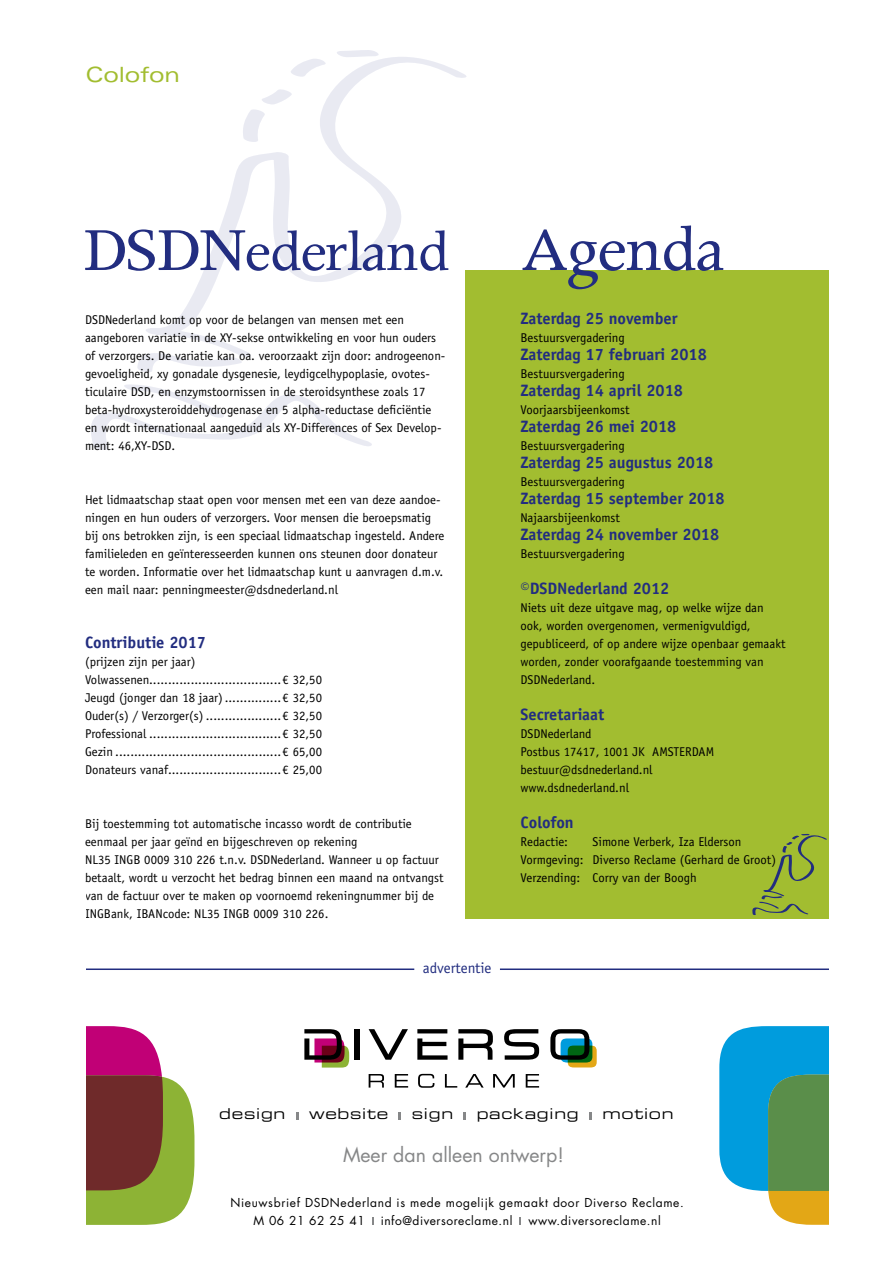
<style>
.page{position:relative;width:893px;height:1263px;background:#fff}
.page>*{position:absolute;margin:0;border:0;box-sizing:border-box;transform-origin:0 0}
.t1{font:69px "Apollo MT Std";letter-spacing:-.03em;color:#222d80}
.t2{font:expanded 21px "Univers LT Std";letter-spacing:-.01em;color:#a2bd30}
.t3{font:19.5px "Futura Std";color:#868788}
.t4{font:700 16.5px "Officina Sans LT";color:#222d80}
.t5{font:15px "Eurostile LT Std Ex 2";letter-spacing:.05em;color:#000}
.t6{font:15px "Officina Sans LT";color:#222d80}
.t7{font:12.75px/18px "Officina Sans LT";color:#000}
.t8{font:12px/18px "Futura Std";letter-spacing:.055em;color:#000}
.s1{font-size:61.5px}
</style>
<div class="page">
<svg style="left:146px;top:57px;width:320px;height:300px"></svg>
<svg style="left:242px;top:87px;width:52px;height:57px"></svg>
<svg style="left:288px;top:58px;width:40px;height:21px"></svg>
<svg style="left:337px;top:50px;width:42px;height:7px"></svg>
<svg style="left:137px;top:352px;width:107px;height:20px"></svg>
<svg style="left:91px;top:384px;width:281px;height:66px"></svg>
<div style="left:466px;top:270px;width:363px;height:648px;background:#a2bd30"></div>
<svg style="left:752px;top:834px;width:75px;height:81px"></svg>
<hr style="left:0;top:968px;width:893px;height:2px;background:#222d80">
<div style="left:414px;top:960px;width:86px;height:12px;background:#fff"></div>
<svg style="left:372px;top:1217px;width:2px;height:8px"></svg>
<svg style="left:519px;top:1217px;width:2px;height:8px"></svg>
<svg style="left:86px;top:1026px;width:108px;height:199px;background:#986d56"></svg>
<svg style="left:719px;top:1026px;width:110px;height:199px;background:#50a6a4"></svg>
<div style="left:0;top:887px;width:85px;height:376px;background:#fff"></div>
<div style="left:829px;top:887px;width:64px;height:376px;background:#fff"></div>
<svg style="left:369px;top:1074px;width:15px;height:13px"></svg>
<svg style="left:395px;top:1074px;width:13px;height:13px"></svg>
<svg style="left:418px;top:1074px;width:16px;height:14px"></svg>
<svg style="left:445px;top:1074px;width:12px;height:13px"></svg>
<svg style="left:465px;top:1074px;width:19px;height:13px"></svg>
<svg style="left:493px;top:1074px;width:22px;height:13px"></svg>
<svg style="left:526px;top:1074px;width:13px;height:13px"></svg>
<div style="left:354px;top:1029px;width:5px;height:31px;background:#000"></div>
<svg style="left:369px;top:1029px;width:39px;height:31px"></svg>
<svg style="left:417px;top:1029px;width:31px;height:31px"></svg>
<svg style="left:504px;top:1029px;width:35px;height:31px"></svg>
<svg style="left:304px;top:1029px;width:45px;height:38px"></svg>
<svg style="left:458px;top:1029px;width:35px;height:31px"></svg>
<svg style="left:550px;top:1029px;width:47px;height:38px"></svg>
<svg style="left:296px;top:1112px;width:2px;height:7px"></svg>
<svg style="left:399px;top:1112px;width:2px;height:7px"></svg>
<svg style="left:464px;top:1112px;width:2px;height:7px"></svg>
<svg style="left:589px;top:1112px;width:3px;height:7px"></svg>
<h2 class="t2" style="left:85px;top:62px;width:97px">Colofon</h2>
<h1 class="t1" style="left:83px;top:212px;width:644px">DSDN<span class="s1">ederland</span> Agenda</h1>
<p class="t7" style="left:85px;top:311px;width:362px">DSDNederland komt op voor de belangen van mensen met een aangeboren variatie in de XY-sekse ontwikkeling en voor hun ouders of verzorgers. De variatie kan oa. veroorzaakt zijn door: androgeenon&shy;gevoeligheid, xy gonadale dysgenesie, leydigcelhypoplasie, ovotes&shy;ticulaire DSD, en enzymstoornissen in de steroidsynthese zoals 17 beta-hydroxysteroiddehydrogenase en 5 alpha-reductase deficiëntie en wordt internationaal aangeduid als XY-Differences of Sex Develop&shy;ment: 46,XY-DSD.</p>
<p class="t7" style="left:85px;top:491px;width:361px">Het lidmaatschap staat open voor mensen met een van deze aandoe&shy;ningen en hun ouders of verzorgers. Voor mensen die beroepsmatig bij ons betrokken zijn, is een speciaal lidmaatschap ingesteld. Andere familieleden en geïnteresseerden kunnen ons steunen door donateur te worden. Informatie over het lidmaatschap kunt u aanvragen d.m.v. een mail naar: penningmeester@dsdnederland.nl</p>
<p class="t4" style="left:85px;top:632px;width:123px">Contributie 2017</p>
<p class="t7" style="left:85px;top:653px;width:238px">(prijzen zijn per jaar)<br>Volwassenen...................................€ 32,50<br>Jeugd (jonger dan 18 jaar)...............€ 32,50<br>Ouder(s) / Verzorger(s) ....................€ 32,50<br>Professional ...................................€ 32,50<br>Gezin ............................................€ 65,00<br>Donateurs vanaf..............................€ 25,00</p>
<p class="t7" style="left:85px;top:815px;width:360px">Bij toestemming tot automatische incasso wordt de contributie eenmaal per jaar geïnd en bijgeschreven op rekening<br>NL35 INGB 0009 310 226 t.n.v. DSDNederland. Wanneer u op factuur betaalt, wordt u verzocht het bedrag binnen een maand na ontvangst van de factuur over te maken op voornoemd rekeningnummer bij de INGBank, IBANcode: NL35 INGB 0009 310 226.</p>
<p class="t6" style="left:423px;top:959px;width:70px">advertentie</p>
<p class="t4" style="left:521px;top:308px;width:159px">Zaterdag 25 november</p>
<p class="t7" style="left:521px;top:329px;width:106px">Bestuursvergadering</p>
<p class="t4" style="left:521px;top:344px;width:188px">Zaterdag 17 februari 2018</p>
<p class="t7" style="left:521px;top:365px;width:106px">Bestuursvergadering</p>
<p class="t4" style="left:521px;top:380px;width:164px">Zaterdag 14 april 2018</p>
<p class="t7" style="left:521px;top:401px;width:111px">Voorjaarsbijeenkomst</p>
<p class="t4" style="left:521px;top:416px;width:157px">Zaterdag 26 mei 2018</p>
<p class="t7" style="left:521px;top:437px;width:106px">Bestuursvergadering</p>
<p class="t4" style="left:521px;top:452px;width:194px">Zaterdag 25 augustus 2018</p>
<p class="t7" style="left:521px;top:473px;width:106px">Bestuursvergadering</p>
<p class="t4" style="left:521px;top:488px;width:206px">Zaterdag 15 september 2018</p>
<p class="t7" style="left:521px;top:509px;width:101px">Najaarsbijeenkomst</p>
<p class="t4" style="left:521px;top:524px;width:200px">Zaterdag 24 november 2018</p>
<p class="t7" style="left:521px;top:545px;width:106px">Bestuursvergadering</p>
<p class="t4" style="left:521px;top:578px;width:150px">©DSDNederland 2012</p>
<p class="t7" style="left:521px;top:599px;width:266px">Niets uit deze uitgave mag, op welke wijze dan ook, worden overgenomen, vermenigvuldigd, gepubliceerd, of op andere wijze openbaar gemaakt worden, zonder voorafgaande toestemming van DSDNederland.</p>
<p class="t4" style="left:521px;top:704px;width:85px">Secretariaat</p>
<p class="t7" style="left:521px;top:725px;width:195px">DSDNederland<br>Postbus 17417, 1001 JK AMSTERDAM bestuur@dsdnederland.nl www.dsdnederland.nl</p>
<p class="t4" style="left:521px;top:812px;width:55px">Colofon</p>
<p class="t7" style="left:521px;top:833px;width:49px">Redactie:</p>
<p class="t7" style="left:521px;top:833px;width:257px;text-indent:72px">Simone Verberk, Iza Elderson<br>Vormgeving: Diverso Reclame (Gerhard de Groot)<br>Verzending: Corry van der Boogh</p>
<p class="t5" style="left:219px;top:1104px;width:68px">design</p>
<p class="t5" style="left:309px;top:1104px;width:81px">website</p>
<p class="t5" style="left:412px;top:1104px;width:43px">sign</p>
<p class="t5" style="left:477px;top:1104px;width:104px">packaging</p>
<p class="t5" style="left:602px;top:1104px;width:73px">motion</p>
<h3 class="t3" style="left:343px;top:1142px;width:222px">Meer dan alleen ontwerp!</h3>
<p class="t8" style="left:254px;top:1193px;width:432px;text-indent:-23px">Nieuwsbrief DSDNederland is mede mogelijk gemaakt door Diverso Reclame.<br>M 06 21 62 25 41</p>
<p class="t8" style="left:381px;top:1211px;width:133px">info@diversoreclame.nl</p>
<p class="t8" style="left:528px;top:1211px;width:134px">www.diversoreclame.nl</p>
</div>
